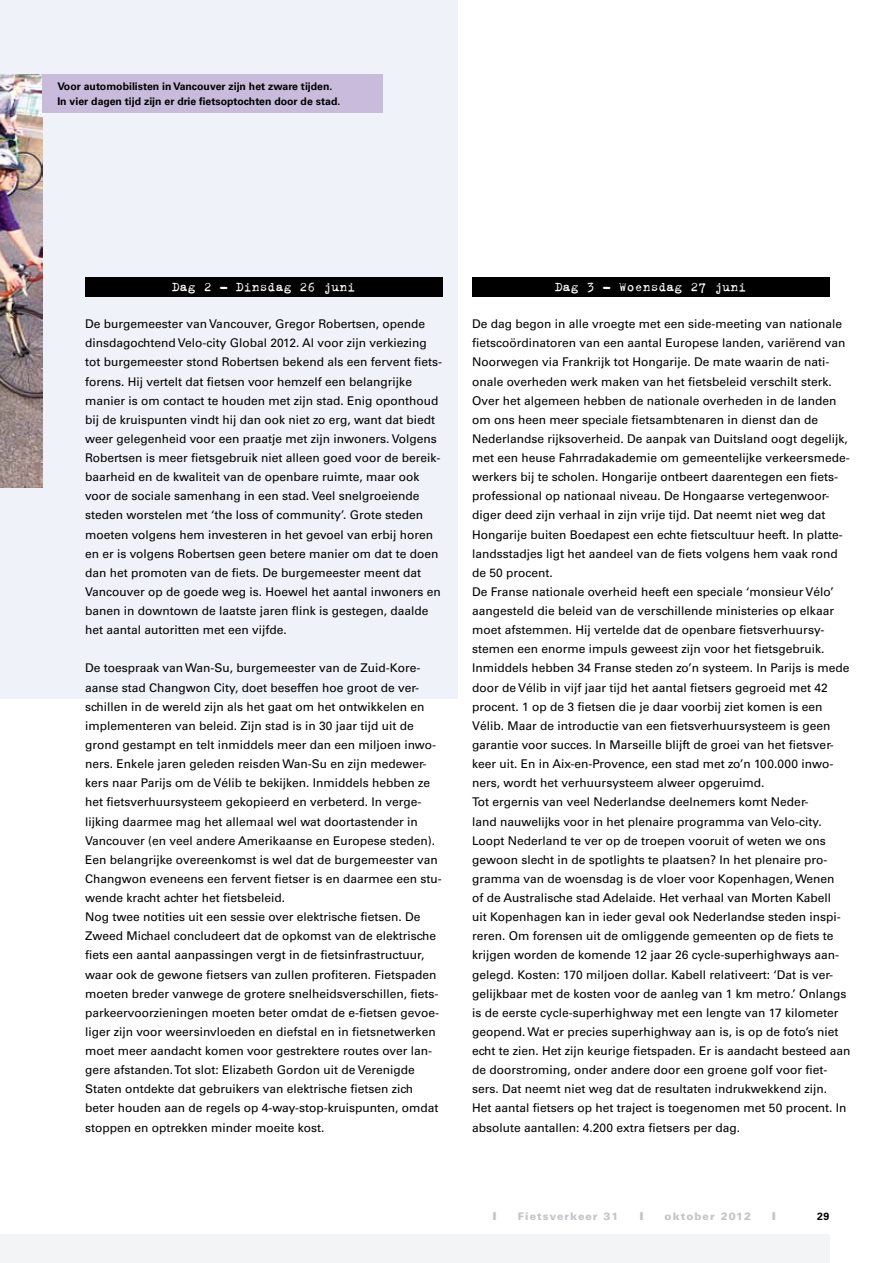
<style>
.page{position:relative;width:893px;height:1263px;background:#fff}
.page>*{position:absolute;margin:0;border:0;box-sizing:border-box;transform-origin:0 0}
.t1{font:14.25px "Trixie";letter-spacing:.01em;color:#fff}
.t2{font:12px/19.2px "Univers LT";color:#000}
.t3{font:900 10.8px "Univers LT";color:#c3c5c8;scale:1.2 1}
.t4{font:700 10.5px/15px "Univers LT";color:#000}
.t5{font:900 10.5px "Univers LT";letter-spacing:.1em;color:#c3c5c8}
</style>
<div class="page">
<div style="left:0;top:1234px;width:829px;height:29px;background:#f3f4f5"></div>
<div style="left:0;top:0;width:457px;height:698px;background:#f0f2f9"></div>
<img style="left:0;top:75px;width:43px;height:413px">
<div style="left:472px;top:277px;width:357px;height:20px;background:#000"></div>
<div style="left:85px;top:277px;width:357px;height:20px;background:#000"></div>
<div style="left:43px;top:75px;width:340px;height:38px;background:#c8bbdb"></div>
<p class="t4" style="left:57px;top:79px;width:284px">Voor automobilisten in Vancouver zijn het zware tijden.<br>In vier dagen tijd zijn er drie fietsoptochten door de stad.</p>
<p class="t1" style="left:172px;top:277px;width:185px">Dag 2 - Dinsdag 26 juni</p>
<p class="t2" style="left:85px;top:314px;width:359px">De burgemeester van Vancouver, Gregor Robertsen, opende dinsdagochtend Velo-city Global 2012. Al voor zijn verkiezing tot burgemeester stond Robertsen bekend als een fervent fiets&shy;forens. Hij vertelt dat fietsen voor hemzelf een belangrijke manier is om contact te houden met zijn stad. Enig oponthoud bij de kruispunten vindt hij dan ook niet zo erg, want dat biedt weer gelegenheid voor een praatje met zijn inwoners. Volgens Robertsen is meer fietsgebruik niet alleen goed voor de bereik&shy;baarheid en de kwaliteit van de openbare ruimte, maar ook voor de sociale samenhang in een stad. Veel snelgroeiende steden worstelen met ‘the loss of community’. Grote steden moeten volgens hem investeren in het gevoel van erbij horen en er is volgens Robertsen geen betere manier om dat te doen dan het promoten van de fiets. De burgemeester meent dat Vancouver op de goede weg is. Hoewel het aantal inwoners en banen in downtown de laatste jaren flink is gestegen, daalde het aantal autoritten met een vijfde.</p>
<p class="t2" style="left:85px;top:659px;width:358px">De toespraak van Wan-Su, burgemeester van de Zuid-Kore&shy;aanse stad Changwon City, doet beseffen hoe groot de ver&shy;schillen in de wereld zijn als het gaat om het ontwikkelen en implementeren van beleid. Zijn stad is in 30 jaar tijd uit de grond gestampt en telt inmiddels meer dan een miljoen inwo&shy;ners. Enkele jaren geleden reisden Wan-Su en zijn medewer&shy;kers naar Parijs om de Vélib te bekijken. Inmiddels hebben ze het fietsverhuursysteem gekopieerd en verbeterd. In verge&shy;lijking daarmee mag het allemaal wel wat doortastender in Vancouver (en veel andere Amerikaanse en Europese steden).<br>Een belangrijke overeenkomst is wel dat de burgemeester van Changwon eveneens een fervent fietser is en daarmee een stu&shy;wende kracht achter het fietsbeleid.<br>Nog twee notities uit een sessie over elektrische fietsen. De Zweed Michael concludeert dat de opkomst van de elektrische fiets een aantal aanpassingen vergt in de fietsinfrastructuur, waar ook de gewone fietsers van zullen profiteren. Fietspaden moeten breder vanwege de grotere snelheidsverschillen, fiets&shy;parkeervoorzieningen moeten beter omdat de e-fietsen gevoe&shy;liger zijn voor weersinvloeden en diefstal en in fietsnetwerken moet meer aandacht komen voor gestrektere routes over lan&shy;gere afstanden. Tot slot: Elizabeth Gordon uit de Verenigde Staten ontdekte dat gebruikers van elektrische fietsen zich beter houden aan de regels op 4-way-stop-kruispunten, omdat stoppen en optrekken minder moeite kost.</p>
<p class="t1" style="left:555px;top:277px;width:193px">Dag 3 - Woensdag 27 juni</p>
<p class="t2" style="left:472px;top:314px;width:380px">De dag begon in alle vroegte met een side-meeting van nationale fietscoördinatoren van een aantal Europese landen, variërend van Noorwegen via Frankrijk tot Hongarije. De mate waarin de nati&shy;onale overheden werk maken van het fietsbeleid verschilt sterk.<br>Over het algemeen hebben de nationale overheden in de landen om ons heen meer speciale fietsambtenaren in dienst dan de Nederlandse rijksoverheid. De aanpak van Duitsland oogt degelijk, met een heuse Fahrradakademie om gemeentelijke verkeersmede&shy;werkers bij te scholen. Hongarije ontbeert daarentegen een fiets&shy;professional op nationaal niveau. De Hongaarse vertegenwoor&shy;diger deed zijn verhaal in zijn vrije tijd. Dat neemt niet weg dat Hongarije buiten Boedapest een echte fietscultuur heeft. In platte&shy;landsstadjes ligt het aandeel van de fiets volgens hem vaak rond de 50 procent.<br>De Franse nationale overheid heeft een speciale ‘monsieur Vélo’ aangesteld die beleid van de verschillende ministeries op elkaar moet afstemmen. Hij vertelde dat de openbare fietsverhuursy&shy;stemen een enorme impuls geweest zijn voor het fietsgebruik.<br>Inmiddels hebben 34 Franse steden zo’n systeem. In Parijs is mede door de Vélib in vijf jaar tijd het aantal fietsers gegroeid met 42 procent. 1 op de 3 fietsen die je daar voorbij ziet komen is een Vélib. Maar de introductie van een fietsverhuursysteem is geen garantie voor succes. In Marseille blijft de groei van het fietsver&shy;keer uit. En in Aix-en-Provence, een stad met zo’n 100.000 inwo&shy;ners, wordt het verhuursysteem alweer opgeruimd.<br>Tot ergernis van veel Nederlandse deelnemers komt Neder-<br>land nauwelijks voor in het plenaire programma van Velo-city.<br>Loopt Nederland te ver op de troepen vooruit of weten we ons gewoon slecht in de spotlights te plaatsen? In het plenaire pro&shy;gramma van de woensdag is de vloer voor Kopenhagen, Wenen<br>of de Australische stad Adelaide. Het verhaal van Morten Kabell<br>uit Kopenhagen kan in ieder geval ook Nederlandse steden inspi&shy;reren. Om forensen uit de omliggende gemeenten op de fiets te krijgen worden de komende 12 jaar 26 cycle-superhighways aan&shy;gelegd. Kosten: 170 miljoen dollar. Kabell relativeert: ‘Dat is ver&shy;gelijkbaar met de kosten voor de aanleg van 1 km metro.’ Onlangs is de eerste cycle-superhighway met een lengte van 17 kilometer geopend. Wat er precies superhighway aan is, is op de foto’s niet echt te zien. Het zijn keurige fietspaden. Er is aandacht besteed aan de doorstroming, onder andere door een groene golf voor fiet&shy;sers. Dat neemt niet weg dat de resultaten indrukwekkend zijn.<br>Het aantal fietsers op het traject is toegenomen met 50 procent. In absolute aantallen: 4.200 extra fietsers per dag.</p>
<p class="t3" style="left:492px;top:1209px;width:5px">I</p>
<p class="t5" style="left:518px;top:1209px;width:102px">Fietsverkeer 31</p>
<p class="t3" style="left:639px;top:1209px;width:5px">I</p>
<p class="t5" style="left:665px;top:1209px;width:88px">oktober 2012</p>
<p class="t3" style="left:772px;top:1209px;width:5px">I</p>
<p class="t4" style="left:817px;top:1208px;width:14px">29</p>
</div>
